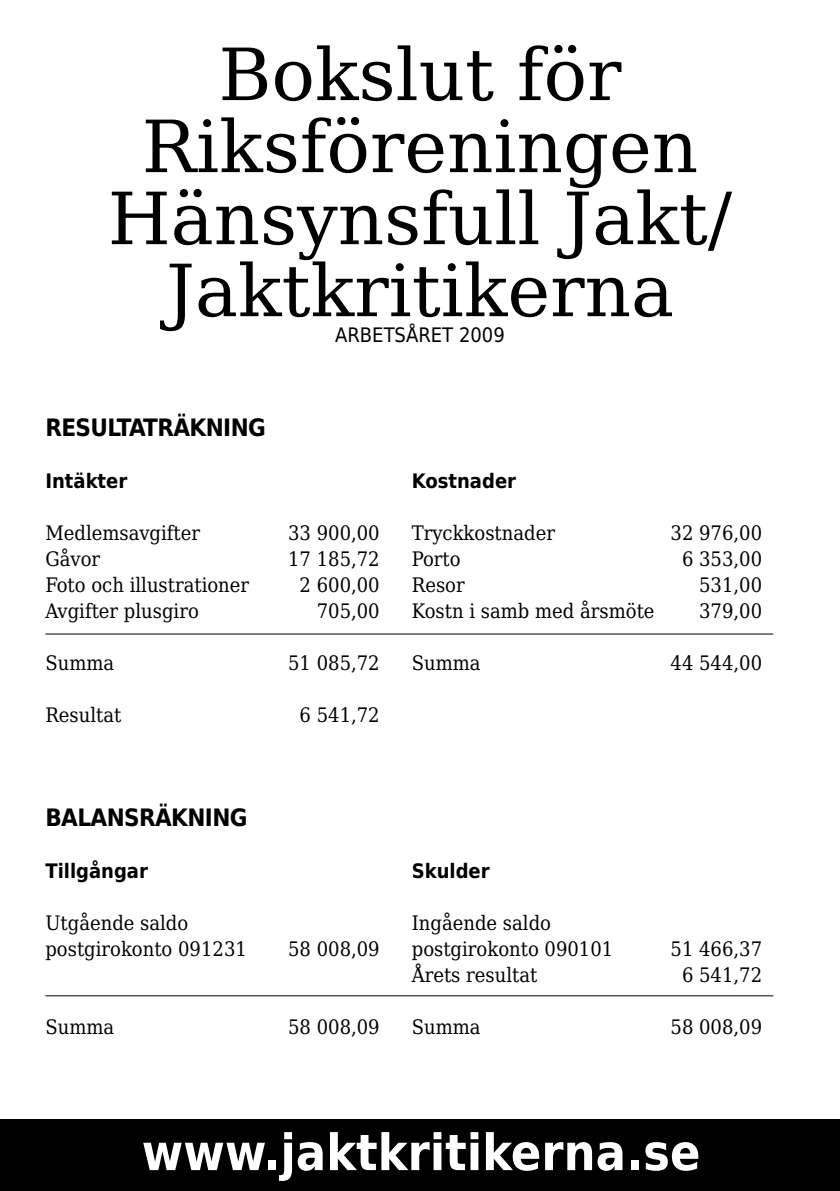
<style>
.page{position:relative;width:840px;height:1191px;background:#fff}
.page>*{position:absolute;margin:0;border:0;box-sizing:border-box;transform-origin:0 0}
.t1{font:72px/72px "DejaVu Serif";color:#000;text-align:center}
.t2{font:700 50px "DejaVu Sans Condensed";color:#fff}
.t3{font:700 24px "DejaVu Sans Condensed";letter-spacing:-.025em;color:#000}
.t4{font:20px "DejaVu Serif Condensed";color:#000}
.t5{font:700 20px "DejaVu Sans Condensed";color:#000}
.t6{font:20px "DejaVu Sans Condensed";color:#000}
</style>
<div class="page">
<div style="left:0;top:1118px;width:839px;height:73px;background:#000"></div>
<hr style="left:45px;top:633px;width:727px;height:1px;background:#000">
<hr style="left:45px;top:995px;width:727px;height:1px;background:#000">
<h1 class="t1" style="left:108px;top:32px;width:625px">Bokslut för<br>Riksföreningen<br>Hänsynsfull Jakt/<br>Jaktkritikerna</h1>
<p class="t6" style="left:335px;top:319px;width:171px">ARBETSÅRET 2009</p>
<p class="t3" style="left:45px;top:407px;width:222px">RESULTATRÄKNING</p>
<p class="t5" style="left:45px;top:464px;width:83px">Intäkter</p>
<p class="t5" style="left:379px;top:464px;width:17px">K</p>
<p class="t5" style="left:425px;top:464px;width:92px">ostnader</p>
<p class="t4" style="left:45px;top:515px;width:156px">Medlemsavgifter</p>
<p class="t4" style="left:288px;top:515px;width:93px">33 900,00</p>
<p class="t4" style="left:411px;top:515px;width:144px">Tryckkostnader</p>
<p class="t4" style="left:670px;top:515px;width:93px">32 976,00</p>
<p class="t4" style="left:45px;top:541px;width:56px">Gåvor</p>
<p class="t4" style="left:288px;top:541px;width:93px">17 185,72</p>
<p class="t4" style="left:411px;top:541px;width:50px">Porto</p>
<p class="t4" style="left:681px;top:541px;width:82px">6 353,00</p>
<p class="t4" style="left:45px;top:567px;width:205px">Foto och illustrationer</p>
<p class="t4" style="left:299px;top:567px;width:82px">2 600,00</p>
<p class="t4" style="left:411px;top:567px;width:54px">Resor</p>
<p class="t4" style="left:698px;top:567px;width:64px">531,00</p>
<p class="t4" style="left:45px;top:593px;width:155px">Avgifter plusgiro</p>
<p class="t4" style="left:316px;top:593px;width:64px">705,00</p>
<p class="t4" style="left:411px;top:593px;width:244px">Kostn i samb med årsmöte</p>
<p class="t4" style="left:698px;top:593px;width:64px">379,00</p>
<p class="t4" style="left:45px;top:645px;width:70px">Summa</p>
<p class="t4" style="left:288px;top:645px;width:93px">51 085,72</p>
<p class="t4" style="left:411px;top:645px;width:70px">Summa</p>
<p class="t4" style="left:670px;top:645px;width:93px">44 544,00</p>
<p class="t4" style="left:45px;top:697px;width:77px">Resultat</p>
<p class="t4" style="left:299px;top:697px;width:82px">6 541,72</p>
<p class="t3" style="left:45px;top:797px;width:204px">BALANSRÄKNING</p>
<p class="t5" style="left:45px;top:854px;width:104px">Tillgångar</p>
<p class="t5" style="left:411px;top:854px;width:79px">Skulder</p>
<p class="t4" style="left:45px;top:905px;width:144px">Utgående saldo</p>
<p class="t4" style="left:411px;top:905px;width:141px">Ingående saldo</p>
<p class="t4" style="left:45px;top:931px;width:203px">postgirokonto 091231</p>
<p class="t4" style="left:288px;top:931px;width:93px">58 008,09</p>
<p class="t4" style="left:411px;top:931px;width:203px">postgirokonto 090101</p>
<p class="t4" style="left:670px;top:931px;width:93px">51 466,37</p>
<p class="t4" style="left:411px;top:957px;width:127px">Årets resultat</p>
<p class="t4" style="left:681px;top:957px;width:82px">6 541,72</p>
<p class="t4" style="left:45px;top:1009px;width:70px">Summa</p>
<p class="t4" style="left:288px;top:1009px;width:93px">58 008,09</p>
<p class="t4" style="left:411px;top:1009px;width:70px">Summa</p>
<p class="t4" style="left:670px;top:1009px;width:93px">58 008,09</p>
<h2 class="t2" style="left:142px;top:1111px;width:560px">www.jaktkritikerna.se</h2>
</div>
